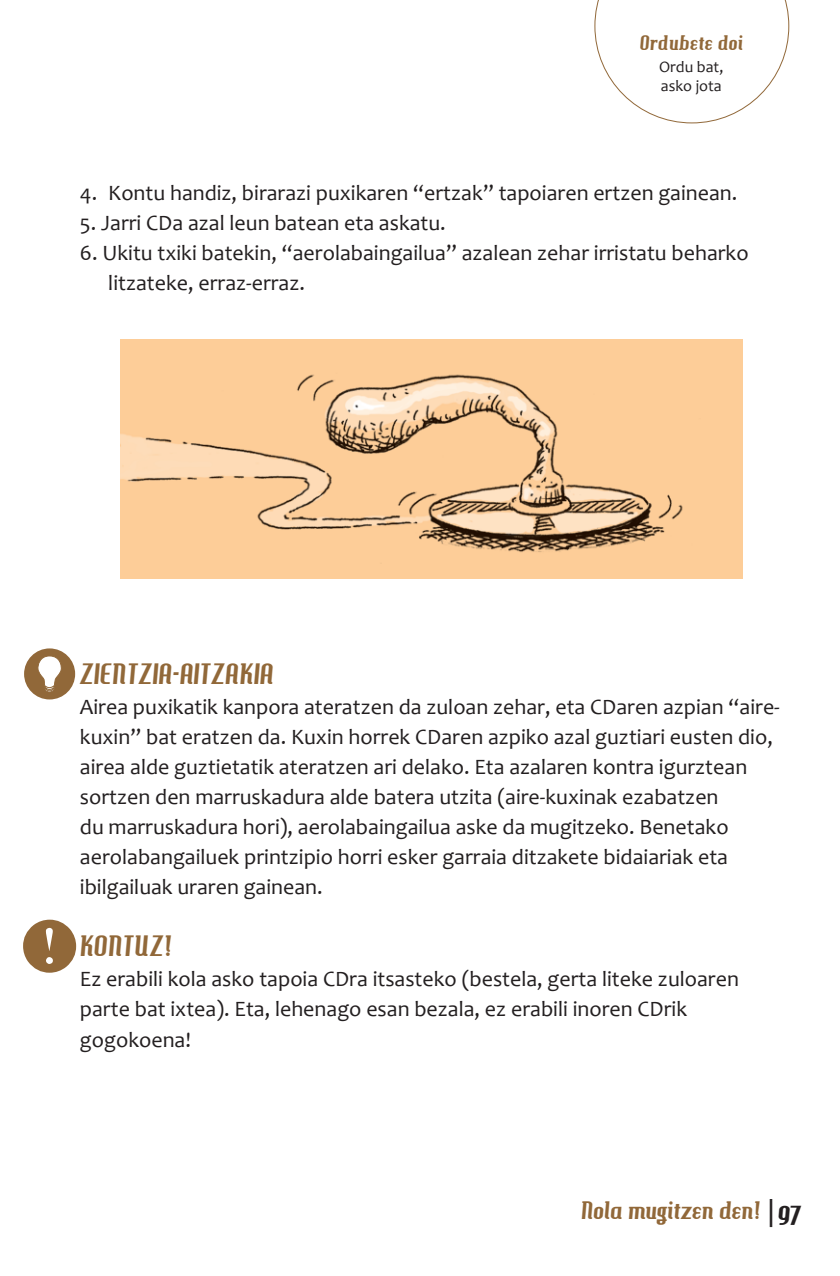
<style>
.page{position:relative;width:840px;height:1276px;background:#fff}
.page>*{position:absolute;margin:0;border:0;box-sizing:border-box;transform-origin:0 0}
.t1{font:28px "Hamburger Heaven";letter-spacing:.05em;color:#916839}
.t2{font:24px "Hamburger Heaven";letter-spacing:.03em;color:#916839}
.t3{font:22px/30px "Candara";color:#231f20}
.t4{font:20px "Hamburger Heaven";letter-spacing:.05em;color:#916839}
.t5{font:16px/19.2px "Candara";color:#231f20}
.s1{font-size:28px;color:#231f20}
</style>
<div class="page">
<img style="left:121px;top:340px;width:621px;height:238px">
<div style="left:25px;top:650px;width:49px;height:48px;background:#916839;border-radius:50%"></div>
<div style="left:24px;top:648px;width:51px;height:51px;border:3px solid #916839;border-radius:50%"></div>
<svg style="left:38px;top:655px;width:25px;height:37px"></svg>
<svg style="left:23px;top:919px;width:54px;height:54px"></svg>
<svg style="left:594px;top:0;width:195px;height:123px"></svg>
<p class="t4" style="left:639px;top:31px;width:104px">Ordubete doi</p>
<p class="t5" style="left:659px;top:57px;width:66px">Ordu bat, asko jota</p>
<p class="t3" style="left:80px;top:178px;width:658px">4. Kontu handiz, birarazi puxikaren “ertzak” tapoiaren ertzen gainean.</p>
<p class="t3" style="left:80px;top:208px;width:367px">5. Jarri CDa azal leun batean eta askatu.</p>
<p class="t3" style="left:108px;top:238px;width:641px;text-indent:-28px">6. Ukitu txiki batekin, “aerolabaingailua” azalean zehar irristatu beharko litzateke, erraz-erraz.</p>
<p class="t1" style="left:80px;top:657px;width:194px">ZIENTZIA-AITZAKIA</p>
<p class="t3" style="left:80px;top:692px;width:701px">Airea puxikatik kanpora ateratzen da zuloan zehar, eta CDaren azpian “aire&shy;kuxin” bat eratzen da. Kuxin horrek CDaren azpiko azal guztiari eusten dio, airea alde guztietatik ateratzen ari delako. Eta azalaren kontra igurztean sortzen den marruskadura alde batera utzita (aire-kuxinak ezabatzen<br>du marruskadura hori), aerolabaingailua aske da mugitzeko. Benetako aerolabangailuek printzipio horri esker garraia ditzakete bidaiariak eta ibilgailuak uraren gainean.</p>
<p class="t1" style="left:80px;top:930px;width:92px">KONTUZ!</p>
<p class="t3" style="left:80px;top:964px;width:660px">Ez erabili kola asko tapoia CDra itsasteko (bestela, gerta liteke zuloaren parte bat ixtea). Eta, lehenago esan bezala, ez erabili inoren CDrik gogokoena!</p>
<p class="t2" style="left:580px;top:1196px;width:221px">Nola mugitzen den! <span class="s1">| 97</span></p>
</div>
